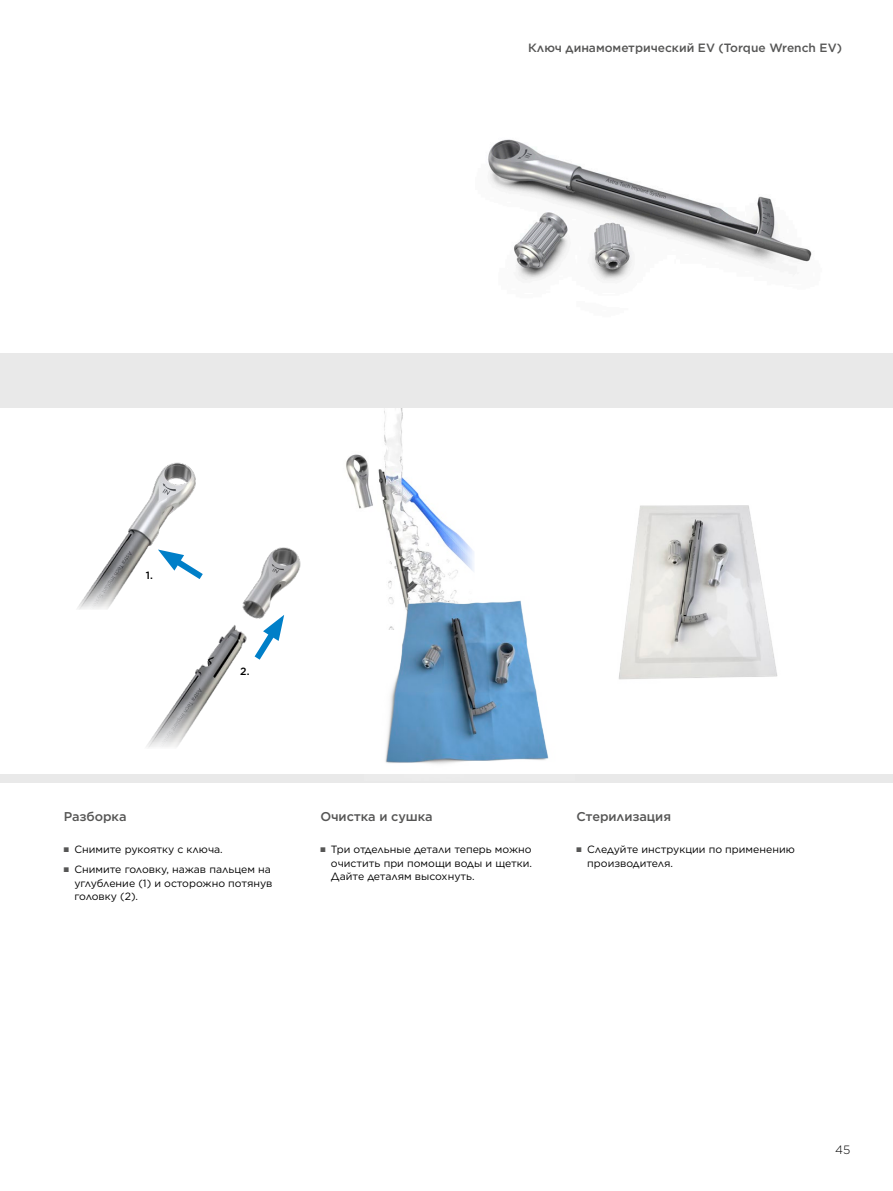
<style>
.page{position:relative;width:893px;height:1191px;background:#fff}
.page>*{position:absolute;margin:0;border:0;box-sizing:border-box;transform-origin:0 0}
.t1{font:500 12.75px "Gotham";letter-spacing:-.005em;color:#565655}
.t2{font:500 12px "Gotham";color:#565655}
.t3{font:300 12px "Gotham";color:#000}
.t4{font:10.5px/13.5px "Gotham";color:#000}
.t5{font:500 10.5px "Gotham";color:#000}
.s1{color:#565655}
</style>
<div class="page">
<div style="left:0;top:353px;width:893px;height:429px;background:#e9e9e9"></div>
<div style="left:0;top:408px;width:893px;height:366px;background:#fff"></div>
<img style="left:146px;top:547px;width:155px;height:201px">
<img style="left:346px;top:408px;width:128px;height:163px">
<img style="left:618px;top:505px;width:160px;height:175px">
<img style="left:77px;top:462px;width:134px;height:148px">
<img style="left:385px;top:571px;width:164px;height:193px">
<svg style="left:249px;top:615px;width:36px;height:51px"></svg>
<svg style="left:158px;top:549px;width:51px;height:36px"></svg>
<img style="left:488px;top:139px;width:324px;height:142px">
<p class="t2" style="left:528px;top:40px;width:315px">Ключ динамометрический EV (Torque Wrench EV)</p>
<p class="t5" style="left:146px;top:569px;width:8px">1.</p>
<p class="t5" style="left:240px;top:665px;width:11px">2.</p>
<p class="t1" style="left:64px;top:807px;width:64px">Разборка</p>
<p class="t4" style="left:64px;top:842px;width:161px"><span class="s1">■</span> Снимите рукоятку с ключа.</p>
<p class="t4" style="left:74px;top:862px;width:200px;text-indent:-11px"><span class="s1">■</span> Снимите головку, нажав пальцем на углубление (1) и осторожно потянув головку (2).</p>
<p class="t1" style="left:320px;top:807px;width:114px">Очистка и сушка</p>
<p class="t4" style="left:331px;top:842px;width:203px;text-align:justify;text-indent:-11px"><span class="s1">■</span> Три отдельные детали теперь можно очистить при помощи воды и щетки.<br>Дайте деталям высохнуть.</p>
<p class="t1" style="left:577px;top:807px;width:96px">Стерилизация</p>
<p class="t4" style="left:587px;top:842px;width:209px;text-indent:-11px"><span class="s1">■</span> Следуйте инструкции по применению производителя.</p>
<p class="t3" style="left:835px;top:1142px;width:17px">45</p>
</div>
